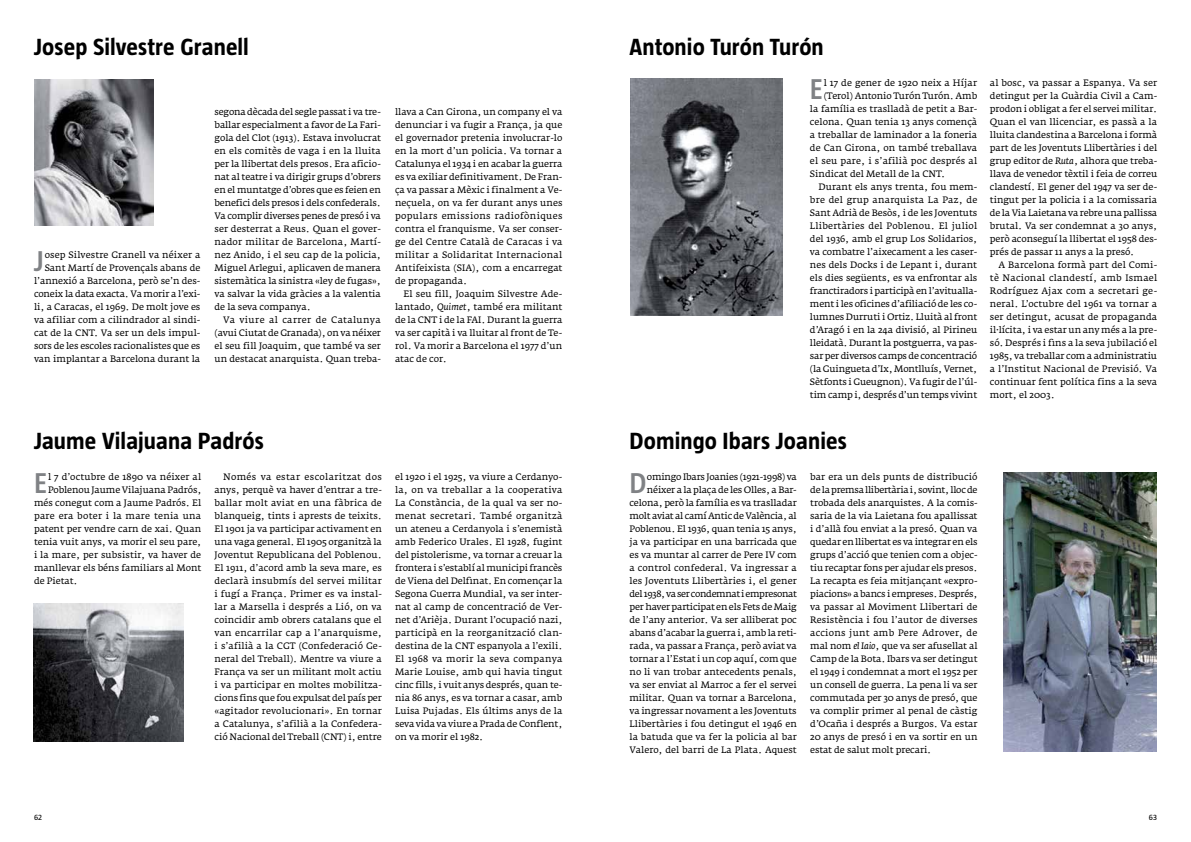
<style>
.page{position:relative;width:1191px;height:842px;background:#fff}
.page>*{position:absolute;margin:0;border:0;box-sizing:border-box;transform-origin:0 0}
.t1{font:600 29.4px "Taz";color:#808285}
.t2{font:700 24px "Taz";letter-spacing:.005em;color:#000}
.t3{font:9.2px/13px "Fedra Serif A";letter-spacing:-.005em;color:#000;text-align:justify}
.t4{font:9.2px "Fedra Serif A";letter-spacing:.02em;color:#000}
.t5{font:9.2px "Fedra Serif A";letter-spacing:.015em;color:#000}
.t6{font:9.2px "Fedra Serif A";letter-spacing:.025em;color:#000}
.t7{font:8px "Taz";color:#000}
.s1{font-style:italic}
</style>
<div class="page">
<img style="left:630px;top:79px;width:152px;height:236px">
<img style="left:1003px;top:472px;width:153px;height:280px">
<img style="left:34px;top:603px;width:149px;height:139px">
<img style="left:34px;top:79px;width:119px;height:146px">
<h2 class="t2" style="left:34px;top:33px;width:216px">Josep Silvestre Granell</h2>
<p class="t3" style="left:34px;top:248px;width:168px;text-align:right">osep Silvestre Granell va néixer a Sant Martí de Provençals abans de l’annexió a Barcelona, però se’n des&shy;coneix la data exacta. Va morir a l’exi&shy;li, a Caracas, el 1969. De molt jove es va afiliar com a cilindrador al sindi&shy;cat de la CNT. Va ser un dels impul&shy;sors de les escoles racionalistes que es van implantar a Barcelona durant la</p>
<h1 class="t1" style="left:34px;top:244px;width:11px">J</h1>
<p class="t3" style="left:214px;top:105px;width:168px">segona dècada del segle passat i va tre&shy;ballar especialment a favor de La Fari&shy;gola del Clot (1913). Estava involucrat en els comitès de vaga i en la lluita per la llibertat dels presos. Era aficio&shy;nat al teatre i va dirigir grups d’obrers en el muntatge d’obres que es feien en benefici dels presos i dels confederals.<br>Va complir diverses penes de presó i va ser desterrat a Reus. Quan el gover&shy;nador militar de Barcelona, Martí&shy;nez Anido, i el seu cap de la policia, Miguel Arlegui, aplicaven de manera sistemàtica la sinistra «ley de fugas», va salvar la vida gràcies a la valentia de la seva companya.</p>
<p class="t3" style="left:214px;top:313px;width:168px;text-indent:9px">Va viure al carrer de Catalunya (avui Ciutat de Granada), on va néixer el seu fill Joaquim, que també va ser un destacat anarquista. Quan treba-</p>
<p class="t3" style="left:395px;top:105px;width:169px">llava a Can Girona, un company el va denunciar i va fugir a França, ja que el governador pretenia involucrar-lo en la mort d’un policia. Va tornar a Catalunya el 1934 i en acabar la guerra es va exiliar definitivament. De Fran&shy;ça va passar a Mèxic i finalment a Ve&shy;neçuela, on va fer durant anys unes populars emissions radiofòniques contra el franquisme. Va ser conser&shy;ge del Centre Català de Caracas i va militar a Solidaritat Internacional Antifeixista (SIA), com a encarregat de propaganda.</p>
<p class="t3" style="left:395px;top:287px;width:169px;text-indent:9px">El seu fill, Joaquim Silvestre Ade&shy;lantado, <span class="s1">Quimet</span>, també era militant de la CNT i de la FAI. Durant la guerra va ser capità i va lluitar al front de Te&shy;rol. Va morir a Barcelona el 1977 d’un atac de cor.</p>
<h2 class="t2" style="left:34px;top:427px;width:231px">Jaume Vilajuana Padrós</h2>
<h1 class="t1" style="left:34px;top:466px;width:14px">E</h1>
<p class="t3" style="left:48px;top:470px;width:155px">l 7 d’octubre de 1890 va néixer al</p>
<p class="t3" style="left:48px;top:483px;width:155px">Poblenou Jaume Vilajuana Padrós,</p>
<p class="t3" style="left:34px;top:496px;width:169px">més conegut com a Jaume Padrós. El</p>
<p class="t6" style="left:34px;top:510px;width:169px">pare era boter i la mare tenia una</p>
<p class="t3" style="left:34px;top:522px;width:169px">patent per vendre carn de xai. Quan</p>
<p class="t3" style="left:34px;top:535px;width:169px">tenia vuit anys, va morir el seu pare,</p>
<p class="t3" style="left:34px;top:548px;width:169px">i la mare, per subsistir, va haver de</p>
<p class="t3" style="left:34px;top:561px;width:169px">manllevar els béns familiars al Mont</p>
<p class="t3" style="left:34px;top:574px;width:45px">de Pietat.</p>
<p class="t3" style="left:214px;top:470px;width:169px;text-indent:9px">Només va estar escolaritzat dos anys, perquè va haver d’entrar a tre&shy;ballar molt aviat en una fàbrica de blanqueig, tints i aprests de teixits.<br>El 1901 ja va participar activament en una vaga general. El 1905 organitzà la Joventut Republicana del Poblenou.<br>El 1911, d’acord amb la seva mare, es declarà insubmís del servei militar i fugí a França. Primer es va instal· lar a Marsella i després a Lió, on va coincidir amb obrers catalans que el van encarrilar cap a l’anarquisme, i s’afilià a la CGT (Confederació Ge&shy;neral del Treball). Mentre va viure a França va ser un militant molt actiu i va participar en moltes mobilitza&shy;cions fins que fou expulsat del país per «agitador revolucionari». En tornar a Catalunya, s’afilià a la Confedera&shy;ció Nacional del Treball (CNT) i, entre</p>
<p class="t3" style="left:395px;top:470px;width:169px">el 1920 i el 1925, va viure a Cerdanyo&shy;la, on va treballar a la cooperativa La Constància, de la qual va ser no&shy;menat secretari. També organitzà un ateneu a Cerdanyola i s’enemistà amb Federico Urales. El 1928, fugint del pistolerisme, va tornar a creuar la frontera i s’establí al municipi francès de Viena del Delfinat. En començar la Segona Guerra Mundial, va ser inter&shy;nat al camp de concentració de Ver&shy;net d’Arièja. Durant l’ocupació nazi, participà en la reorganització clan&shy;destina de la CNT espanyola a l’exili.<br>El 1968 va morir la seva companya Marie Louise, amb qui havia tingut cinc fills, i vuit anys després, quan te&shy;nia 86 anys, es va tornar a casar, amb Luisa Pujadas. Els últims anys de la seva vida va viure a Prada de Conflent, on va morir el 1982.</p>
<h2 class="t2" style="left:629px;top:33px;width:196px">Antonio Turón Turón</h2>
<h1 class="t1" style="left:810px;top:72px;width:14px">E</h1>
<p class="t3" style="left:823px;top:76px;width:155px">l 17 de gener de 1920 neix a Híjar</p>
<p class="t3" style="left:823px;top:89px;width:155px">(Terol) Antonio Turón Turón. Amb</p>
<p class="t3" style="left:810px;top:102px;width:169px">la família es traslladà de petit a Bar-</p>
<p class="t3" style="left:810px;top:115px;width:169px">celona. Quan tenia 13 anys començà</p>
<p class="t3" style="left:810px;top:128px;width:169px">a treballar de laminador a la foneria</p>
<p class="t3" style="left:810px;top:141px;width:169px">de Can Girona, on també treballava</p>
<p class="t5" style="left:810px;top:155px;width:169px">el seu pare, i s’afilià poc després al</p>
<p class="t3" style="left:810px;top:167px;width:137px">Sindicat del Metall de la CNT.</p>
<p class="t3" style="left:818px;top:180px;width:160px">Durant els anys trenta, fou mem-</p>
<p class="t4" style="left:810px;top:194px;width:169px">bre del grup anarquista La Paz, de</p>
<p class="t3" style="left:810px;top:206px;width:169px">Sant Adrià de Besòs, i de les Joventuts</p>
<p class="t4" style="left:810px;top:220px;width:169px">Llibertàries del Poblenou. El juliol</p>
<p class="t3" style="left:810px;top:232px;width:169px">del 1936, amb el grup Los Solidarios,</p>
<p class="t3" style="left:810px;top:245px;width:169px">va combatre l’aixecament a les caser-</p>
<p class="t3" style="left:810px;top:258px;width:169px">nes dels Docks i de Lepant i, durant</p>
<p class="t3" style="left:810px;top:271px;width:169px">els dies següents, es va enfrontar als</p>
<p class="t3" style="left:810px;top:284px;width:169px">franctiradors i participà en l’avitualla-</p>
<p class="t3" style="left:810px;top:297px;width:169px">ment i les oficines d’afiliació de les co-</p>
<p class="t3" style="left:810px;top:310px;width:169px">lumnes Durruti i Ortiz. Lluità al front</p>
<p class="t3" style="left:810px;top:323px;width:169px">d’Aragó i en la 24a divisió, al Pirineu</p>
<p class="t3" style="left:810px;top:336px;width:169px">lleidatà. Durant la postguerra, va pas-</p>
<p class="t3" style="left:810px;top:349px;width:169px">sar per diversos camps de concentració</p>
<p class="t3" style="left:810px;top:362px;width:169px">(la Guingueta d’Ix, Montlluís, Vernet,</p>
<p class="t3" style="left:810px;top:375px;width:169px">Sètfonts i Gueugnon). Va fugir de l’úl-</p>
<p class="t3" style="left:810px;top:388px;width:169px">tim camp i, després d’un temps vivint</p>
<p class="t3" style="left:990px;top:76px;width:169px">al bosc, va passar a Espanya. Va ser detingut per la Guàrdia Civil a Cam&shy;prodon i obligat a fer el servei militar.<br>Quan el van llicenciar, es passà a la lluita clandestina a Barcelona i formà part de les Joventuts Llibertàries i del grup editor de <span class="s1">Ruta</span>, alhora que treba&shy;llava de venedor tèxtil i feia de correu clandestí. El gener del 1947 va ser de&shy;tingut per la policia i a la comissaria de la Via Laietana va rebre una pallissa brutal. Va ser condemnat a 30 anys, però aconseguí la llibertat el 1958 des&shy;prés de passar 11 anys a la presó.</p>
<p class="t3" style="left:990px;top:258px;width:169px;text-indent:9px">A Barcelona formà part del Comi&shy;tè Nacional clandestí, amb Ismael Rodríguez Ajax com a secretari ge&shy;neral. L’octubre del 1961 va tornar a ser detingut, acusat de propaganda il·lícita, i va estar un any més a la pre&shy;só. Després i fins a la seva jubilació el 1985, va treballar com a administratiu a l’Institut Nacional de Previsió. Va continuar fent política fins a la seva mort, el 2003.</p>
<h2 class="t2" style="left:629px;top:427px;width:219px">Domingo Ibars Joanies</h2>
<h1 class="t1" style="left:629px;top:466px;width:19px">D</h1>
<p class="t3" style="left:629px;top:470px;width:169px;text-align:right">omingo Ibars Joanies (1921-1998) va néixer a la plaça de les Olles, a Bar&shy;celona, però la família es va traslladar molt aviat al camí Antic de València, al Poblenou. El 1936, quan tenia 15 anys, ja va participar en una barricada que es va muntar al carrer de Pere IV com a control confederal. Va ingressar a les Joventuts Llibertàries i, el gener del 1938, va ser condemnat i empresonat per haver participat en els Fets de Maig de l’any anterior. Va ser alliberat poc abans d’acabar la guerra i, amb la reti&shy;rada, va passar a França, però aviat va tornar a l’Estat i un cop aquí, com que no li van trobar antecedents penals, va ser enviat al Marroc a fer el servei militar. Quan va tornar a Barcelona, va ingressar novament a les Joventuts Llibertàries i fou detingut el 1946 en la batuda que va fer la policia al bar Valero, del barri de La Plata. Aquest</p>
<p class="t3" style="left:810px;top:470px;width:169px">bar era un dels punts de distribució de la premsa llibertària i, sovint, lloc de trobada dels anarquistes. A la comis&shy;saria de la via Laietana fou apallissat i d’allà fou enviat a la presó. Quan va quedar en llibertat es va integrar en els grups d’acció que tenien com a objec&shy;tiu recaptar fons per ajudar els presos.<br>La recapta es feia mitjançant «expro&shy;piacions» a bancs i empreses. Després, va passar al Moviment Llibertari de Resistència i fou l’autor de diverses accions junt amb Pere Adrover, de mal nom <span class="s1">el Iaio</span>, que va ser afusellat al Camp de la Bota. Ibars va ser detingut el 1949 i condemnat a mort el 1952 per un consell de guerra. La pena li va ser commutada per 30 anys de presó, que va complir primer al penal de càstig d’Ocaña i després a Burgos. Va estar 20 anys de presó i en va sortir en un estat de salut molt precari.</p>
<p class="t7" style="left:34px;top:812px;width:10px">62</p>
<p class="t7" style="left:1148px;top:813px;width:10px">63</p>
</div>
